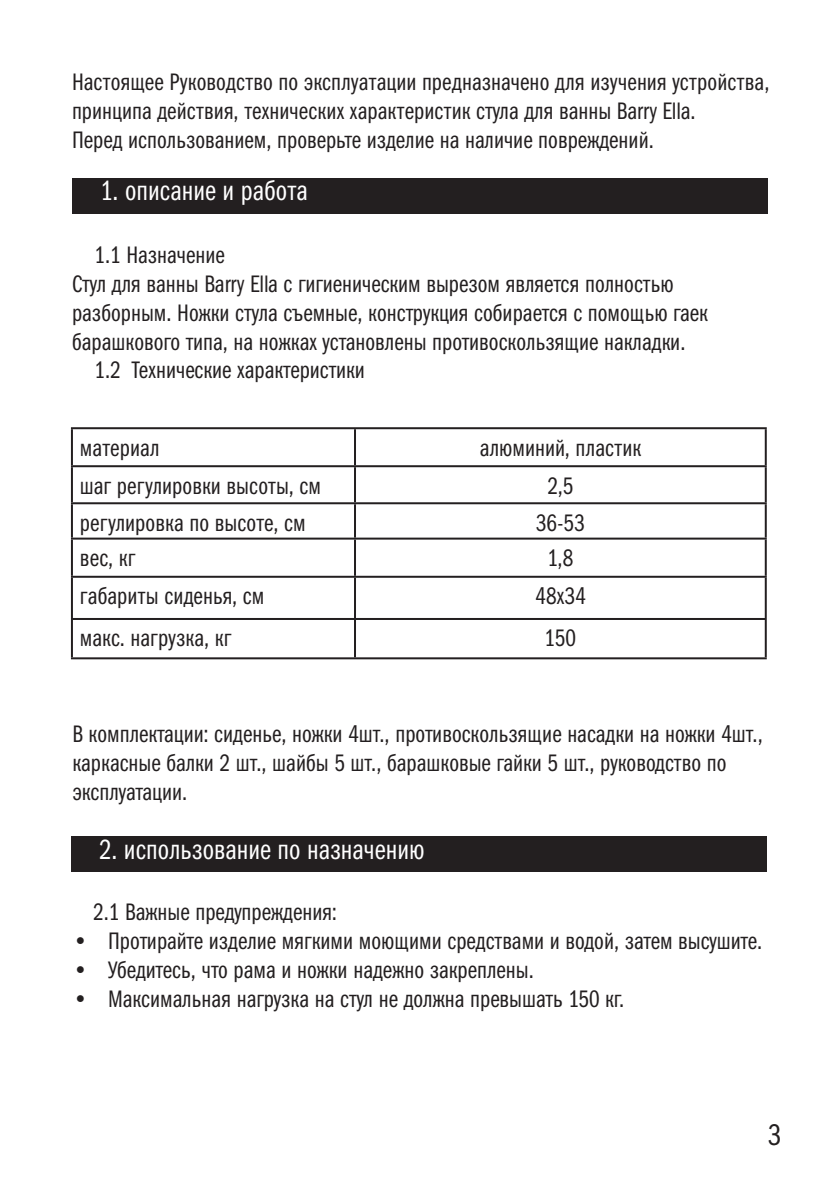
<style>
.page{position:relative;width:840px;height:1191px;background:#fff}
.page>*{position:absolute;margin:0;border:0;box-sizing:border-box;transform-origin:0 0}
.t1{font:30px "Franklin Gothic Book Cmp C";color:#231f20}
.t2{font:28px "Franklin Gothic Book Cmp C";color:#fff}
.Paragraph_Style_2{font:24px/28.8px "Franklin Gothic Book Cmp C";color:#231f20}
</style>
<div class="page">
<div style="left:72px;top:178px;width:695px;height:35px;background:#231f20"></div>
<hr style="left:71px;top:427px;width:284px;height:2px;background:#231f20">
<hr style="left:71px;top:429px;width:2px;height:36px;background:#231f20">
<hr style="left:355px;top:427px;width:411px;height:2px;background:#231f20">
<hr style="left:354px;top:429px;width:2px;height:36px;background:#231f20">
<hr style="left:764px;top:429px;width:2px;height:36px;background:#231f20">
<hr style="left:71px;top:465px;width:284px;height:2px;background:#231f20">
<hr style="left:71px;top:467px;width:2px;height:35px;background:#231f20">
<hr style="left:355px;top:465px;width:411px;height:2px;background:#231f20">
<hr style="left:354px;top:467px;width:2px;height:35px;background:#231f20">
<hr style="left:764px;top:467px;width:2px;height:35px;background:#231f20">
<hr style="left:71px;top:502px;width:284px;height:2px;background:#231f20">
<hr style="left:71px;top:504px;width:2px;height:33px;background:#231f20">
<hr style="left:355px;top:502px;width:411px;height:2px;background:#231f20">
<hr style="left:354px;top:504px;width:2px;height:33px;background:#231f20">
<hr style="left:764px;top:504px;width:2px;height:33px;background:#231f20">
<hr style="left:71px;top:537px;width:284px;height:2px;background:#231f20">
<hr style="left:71px;top:539px;width:2px;height:37px;background:#231f20">
<hr style="left:355px;top:537px;width:411px;height:2px;background:#231f20">
<hr style="left:354px;top:539px;width:2px;height:37px;background:#231f20">
<hr style="left:764px;top:539px;width:2px;height:37px;background:#231f20">
<hr style="left:71px;top:576px;width:284px;height:2px;background:#231f20">
<hr style="left:71px;top:578px;width:2px;height:40px;background:#231f20">
<hr style="left:355px;top:576px;width:411px;height:2px;background:#231f20">
<hr style="left:354px;top:578px;width:2px;height:40px;background:#231f20">
<hr style="left:764px;top:578px;width:2px;height:40px;background:#231f20">
<hr style="left:71px;top:618px;width:284px;height:2px;background:#231f20">
<hr style="left:71px;top:620px;width:2px;height:37px;background:#231f20">
<hr style="left:355px;top:618px;width:411px;height:2px;background:#231f20">
<hr style="left:354px;top:620px;width:2px;height:37px;background:#231f20">
<hr style="left:764px;top:620px;width:2px;height:37px;background:#231f20">
<hr style="left:71px;top:657px;width:284px;height:2px;background:#231f20">
<hr style="left:355px;top:657px;width:411px;height:2px;background:#231f20">
<div style="left:71px;top:836px;width:695px;height:36px;background:#231f20"></div>
<p class="Paragraph_Style_2" style="left:72px;top:67px;width:698px">Настоящее Руководство по эксплуатации предназначено для изучения устройства, принципа действия, технических характеристик стула для ванны Barry Ella.</p>
<p class="Paragraph_Style_2" style="left:72px;top:125px;width:583px">Перед использованием, проверьте изделие на наличие повреждений.</p>
<p class="t2" style="left:100px;top:175px;width:209px">1. описание и работа</p>
<p class="Paragraph_Style_2" style="left:94px;top:240px;width:132px">1.1 Назначение</p>
<p class="Paragraph_Style_2" style="left:72px;top:269px;width:636px">Стул для ванны Barry Ella с гигиеническим вырезом является полностью разборным. Ножки стула съемные, конструкция собирается с помощью гаек барашкового типа, на ножках установлены противоскользящие накладки.</p>
<p class="Paragraph_Style_2" style="left:94px;top:355px;width:272px">1.2 Технические характеристики</p>
<p class="Paragraph_Style_2" style="left:80px;top:433px;width:81px">материал</p>
<p class="Paragraph_Style_2" style="left:479px;top:433px;width:163px">алюминий, пластик</p>
<p class="Paragraph_Style_2" style="left:80px;top:471px;width:242px">шаг регулировки высоты, см</p>
<p class="Paragraph_Style_2" style="left:547px;top:471px;width:27px">2,5</p>
<p class="Paragraph_Style_2" style="left:80px;top:508px;width:227px">регулировка по высоте, см</p>
<p class="Paragraph_Style_2" style="left:535px;top:508px;width:50px">36-53</p>
<p class="Paragraph_Style_2" style="left:80px;top:543px;width:57px">вес, кг</p>
<p class="Paragraph_Style_2" style="left:547px;top:543px;width:27px">1,8</p>
<p class="Paragraph_Style_2" style="left:80px;top:581px;width:186px">габариты сиденья, см</p>
<p class="Paragraph_Style_2" style="left:534px;top:581px;width:52px">48х34</p>
<p class="Paragraph_Style_2" style="left:80px;top:623px;width:153px">макс. нагрузка, кг</p>
<p class="Paragraph_Style_2" style="left:544px;top:623px;width:33px">150</p>
<p class="Paragraph_Style_2" style="left:72px;top:719px;width:691px">В комплектации: сиденье, ножки 4шт., противоскользящие насадки на ножки 4шт., каркасные балки 2 шт., шайбы 5 шт., барашковые гайки 5 шт., руководство по эксплуатации.</p>
<p class="t2" style="left:99px;top:834px;width:326px">2. использование по назначению</p>
<p class="Paragraph_Style_2" style="left:93px;top:897px;width:245px">2.1 Важные предупреждения:</p>
<p class="Paragraph_Style_2" style="left:72px;top:926px;width:691px">• Протирайте изделие мягкими моющими средствами и водой, затем высушите.</p>
<p class="Paragraph_Style_2" style="left:72px;top:955px;width:463px">• Убедитесь, что рама и ножки надежно закреплены.</p>
<p class="Paragraph_Style_2" style="left:72px;top:984px;width:553px">• Максимальная нагрузка на стул не должна превышать 150 кг.</p>
<p class="t1" style="left:767px;top:1118px;width:15px">3</p>
</div>
